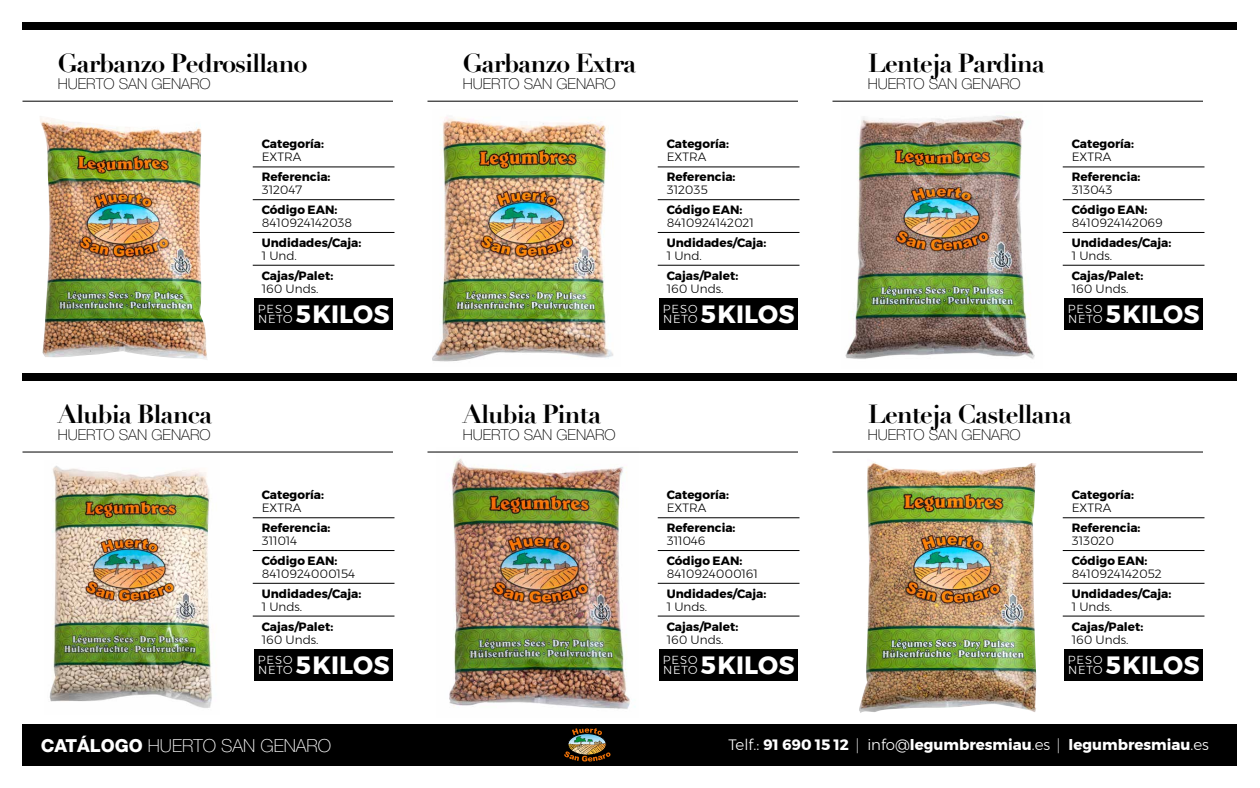
<style>
.page{position:relative;width:1260px;height:788px;background:#fff}
.page>*{position:absolute;margin:0;border:0;box-sizing:border-box;transform-origin:0 0}
.t1{font:700 25.5px "Didot";letter-spacing:-.04em;color:#000}
.t2{font:700 24.9px "Montserrat";color:#fff}
.t3{font:100 18px "Helvetica Neue";color:#fff}
.t4{font:100 15px "Helvetica Neue";color:#000}
.t5{font:700 15px "Montserrat";color:#fff}
.t6{font:700 12px "Montserrat";color:#000}
.t7{font:300 12px "Montserrat";color:#000}
.t8{font:300 11.55px "Montserrat";letter-spacing:.08em;color:#fff}
.s1{font-weight:300;font-size:11.55px}
.s2{font-weight:800}
.s3{font-weight:300}
.s4{font-family:"Helvetica Neue";font-weight:100}
</style>
<div class="page">
<div style="left:22px;top:724px;width:1216px;height:41px;background:#000"></div>
<div style="left:22px;top:373px;width:1216px;height:8px;background:#000"></div>
<div style="left:22px;top:22px;width:1216px;height:8px;background:#000"></div>
<img style="left:432px;top:116px;width:181px;height:246px">
<img style="left:40px;top:116px;width:167px;height:244px">
<img style="left:49px;top:466px;width:163px;height:242px">
<img style="left:437px;top:452px;width:201px;height:257px">
<img style="left:859px;top:462px;width:178px;height:251px">
<img style="left:845px;top:115px;width:190px;height:244px">
<hr style="left:253px;top:167px;width:141px;height:1px;background:#000">
<hr style="left:253px;top:199px;width:141px;height:1px;background:#000">
<hr style="left:253px;top:232px;width:141px;height:1px;background:#000">
<hr style="left:253px;top:265px;width:141px;height:1px;background:#000">
<div style="left:254px;top:298px;width:139px;height:32px;background:#000"></div>
<hr style="left:253px;top:517px;width:141px;height:1px;background:#000">
<hr style="left:253px;top:550px;width:141px;height:1px;background:#000">
<hr style="left:253px;top:583px;width:141px;height:1px;background:#000">
<hr style="left:253px;top:616px;width:141px;height:1px;background:#000">
<div style="left:254px;top:649px;width:139px;height:31px;background:#000"></div>
<hr style="left:658px;top:167px;width:142px;height:1px;background:#000">
<hr style="left:658px;top:199px;width:142px;height:1px;background:#000">
<hr style="left:658px;top:232px;width:142px;height:1px;background:#000">
<hr style="left:658px;top:265px;width:142px;height:1px;background:#000">
<div style="left:659px;top:298px;width:139px;height:32px;background:#000"></div>
<hr style="left:658px;top:517px;width:142px;height:1px;background:#000">
<hr style="left:658px;top:550px;width:142px;height:1px;background:#000">
<hr style="left:658px;top:583px;width:142px;height:1px;background:#000">
<hr style="left:658px;top:616px;width:142px;height:1px;background:#000">
<div style="left:659px;top:649px;width:139px;height:31px;background:#000"></div>
<hr style="left:1063px;top:167px;width:141px;height:1px;background:#000">
<hr style="left:1063px;top:199px;width:141px;height:1px;background:#000">
<hr style="left:1063px;top:232px;width:141px;height:1px;background:#000">
<hr style="left:1063px;top:265px;width:141px;height:1px;background:#000">
<div style="left:1064px;top:298px;width:139px;height:32px;background:#000"></div>
<hr style="left:1063px;top:517px;width:141px;height:1px;background:#000">
<hr style="left:1063px;top:550px;width:141px;height:1px;background:#000">
<hr style="left:1063px;top:583px;width:141px;height:1px;background:#000">
<hr style="left:1063px;top:616px;width:141px;height:1px;background:#000">
<div style="left:1064px;top:649px;width:139px;height:31px;background:#000"></div>
<hr style="left:22px;top:101px;width:371px;height:1px;background:#000">
<hr style="left:22px;top:451px;width:371px;height:1px;background:#000">
<hr style="left:428px;top:101px;width:370px;height:1px;background:#000">
<hr style="left:428px;top:451px;width:370px;height:1px;background:#000">
<hr style="left:832px;top:101px;width:371px;height:1px;background:#000">
<hr style="left:832px;top:451px;width:371px;height:1px;background:#000">
<svg style="left:564px;top:728px;width:47px;height:33px"></svg>
<h1 class="t1" style="left:58px;top:47px;width:251px">Garbanzo Pedrosillano</h1>
<p class="t4" style="left:58px;top:75px;width:154px">HUERTO SAN GENARO</p>
<h1 class="t1" style="left:463px;top:47px;width:175px">Garbanzo Extra</h1>
<p class="t4" style="left:463px;top:75px;width:154px">HUERTO SAN GENARO</p>
<h1 class="t1" style="left:868px;top:47px;width:179px">Lenteja Pardina</h1>
<p class="t4" style="left:868px;top:75px;width:154px">HUERTO SAN GENARO</p>
<p class="t6" style="left:262px;top:134px;width:64px">Categoría:</p>
<p class="t7" style="left:262px;top:148px;width:41px">EXTRA</p>
<p class="t6" style="left:262px;top:167px;width:70px">Referencia:</p>
<p class="t7" style="left:262px;top:181px;width:42px">312047</p>
<p class="t6" style="left:262px;top:200px;width:77px">Código EAN:</p>
<p class="t7" style="left:262px;top:214px;width:92px">8410924142038</p>
<p class="t6" style="left:262px;top:233px;width:101px">Undidades/Caja:</p>
<p class="t7" style="left:262px;top:247px;width:37px">1 Und.</p>
<p class="t6" style="left:262px;top:266px;width:73px">Cajas/Palet:</p>
<p class="t7" style="left:262px;top:280px;width:58px">160 Unds.</p>
<p class="t8" style="left:258px;top:300px;width:36px">PESO</p>
<h2 class="t2" style="left:258px;top:294px;width:133px"><span class="s1">NETO</span> 5 KILOS</h2>
<p class="t6" style="left:667px;top:134px;width:64px">Categoría:</p>
<p class="t7" style="left:667px;top:148px;width:41px">EXTRA</p>
<p class="t6" style="left:667px;top:167px;width:70px">Referencia:</p>
<p class="t7" style="left:667px;top:181px;width:43px">312035</p>
<p class="t6" style="left:667px;top:200px;width:77px">Código EAN:</p>
<p class="t7" style="left:667px;top:214px;width:89px">8410924142021</p>
<p class="t6" style="left:667px;top:233px;width:101px">Undidades/Caja:</p>
<p class="t7" style="left:667px;top:247px;width:37px">1 Und.</p>
<p class="t6" style="left:667px;top:266px;width:73px">Cajas/Palet:</p>
<p class="t7" style="left:667px;top:280px;width:58px">160 Unds.</p>
<p class="t8" style="left:663px;top:300px;width:36px">PESO</p>
<h2 class="t2" style="left:663px;top:294px;width:133px"><span class="s1">NETO</span> 5 KILOS</h2>
<p class="t6" style="left:1072px;top:134px;width:64px">Categoría:</p>
<p class="t7" style="left:1072px;top:148px;width:41px">EXTRA</p>
<p class="t6" style="left:1072px;top:167px;width:70px">Referencia:</p>
<p class="t7" style="left:1072px;top:181px;width:42px">313043</p>
<p class="t6" style="left:1072px;top:200px;width:77px">Código EAN:</p>
<p class="t7" style="left:1072px;top:214px;width:93px">8410924142069</p>
<p class="t6" style="left:1072px;top:233px;width:101px">Undidades/Caja:</p>
<p class="t7" style="left:1072px;top:247px;width:42px">1 Unds.</p>
<p class="t6" style="left:1072px;top:266px;width:73px">Cajas/Palet:</p>
<p class="t7" style="left:1072px;top:280px;width:58px">160 Unds.</p>
<p class="t8" style="left:1068px;top:300px;width:36px">PESO</p>
<h2 class="t2" style="left:1068px;top:294px;width:133px"><span class="s1">NETO</span> 5 KILOS</h2>
<h1 class="t1" style="left:58px;top:397px;width:156px">Alubia Blanca</h1>
<p class="t4" style="left:58px;top:425px;width:154px">HUERTO SAN GENARO</p>
<h1 class="t1" style="left:463px;top:397px;width:140px">Alubia Pinta</h1>
<p class="t4" style="left:463px;top:425px;width:154px">HUERTO SAN GENARO</p>
<h1 class="t1" style="left:868px;top:397px;width:206px">Lenteja Castellana</h1>
<p class="t4" style="left:868px;top:425px;width:154px">HUERTO SAN GENARO</p>
<p class="t6" style="left:262px;top:485px;width:64px">Categoría:</p>
<p class="t7" style="left:262px;top:498px;width:41px">EXTRA</p>
<p class="t6" style="left:262px;top:518px;width:70px">Referencia:</p>
<p class="t7" style="left:262px;top:531px;width:37px">311014</p>
<p class="t6" style="left:262px;top:551px;width:77px">Código EAN:</p>
<p class="t7" style="left:262px;top:564px;width:95px">8410924000154</p>
<p class="t6" style="left:262px;top:584px;width:101px">Undidades/Caja:</p>
<p class="t7" style="left:262px;top:597px;width:42px">1 Unds.</p>
<p class="t6" style="left:262px;top:617px;width:73px">Cajas/Palet:</p>
<p class="t7" style="left:262px;top:630px;width:58px">160 Unds.</p>
<p class="t8" style="left:258px;top:651px;width:36px">PESO</p>
<h2 class="t2" style="left:258px;top:644px;width:133px"><span class="s1">NETO</span> 5 KILOS</h2>
<p class="t6" style="left:667px;top:485px;width:64px">Categoría:</p>
<p class="t7" style="left:667px;top:498px;width:41px">EXTRA</p>
<p class="t6" style="left:667px;top:518px;width:70px">Referencia:</p>
<p class="t7" style="left:667px;top:531px;width:40px">311046</p>
<p class="t6" style="left:667px;top:551px;width:77px">Código EAN:</p>
<p class="t7" style="left:667px;top:564px;width:93px">8410924000161</p>
<p class="t6" style="left:667px;top:584px;width:101px">Undidades/Caja:</p>
<p class="t7" style="left:667px;top:597px;width:42px">1 Unds.</p>
<p class="t6" style="left:667px;top:617px;width:73px">Cajas/Palet:</p>
<p class="t7" style="left:667px;top:630px;width:58px">160 Unds.</p>
<p class="t8" style="left:663px;top:651px;width:36px">PESO</p>
<h2 class="t2" style="left:663px;top:644px;width:133px"><span class="s1">NETO</span> 5 KILOS</h2>
<p class="t6" style="left:1072px;top:485px;width:64px">Categoría:</p>
<p class="t7" style="left:1072px;top:498px;width:41px">EXTRA</p>
<p class="t6" style="left:1072px;top:518px;width:70px">Referencia:</p>
<p class="t7" style="left:1072px;top:531px;width:44px">313020</p>
<p class="t6" style="left:1072px;top:551px;width:77px">Código EAN:</p>
<p class="t7" style="left:1072px;top:564px;width:92px">8410924142052</p>
<p class="t6" style="left:1072px;top:584px;width:101px">Undidades/Caja:</p>
<p class="t7" style="left:1072px;top:597px;width:42px">1 Unds.</p>
<p class="t6" style="left:1072px;top:617px;width:73px">Cajas/Palet:</p>
<p class="t7" style="left:1072px;top:630px;width:58px">160 Unds.</p>
<p class="t8" style="left:1068px;top:651px;width:36px">PESO</p>
<h2 class="t2" style="left:1068px;top:644px;width:133px"><span class="s1">NETO</span> 5 KILOS</h2>
<h3 class="t3" style="left:41px;top:735px;width:292px"><span class="s2">CATÁLOGO</span> HUERTO SAN GENARO</h3>
<p class="t5" style="left:728px;top:732px;width:482px"><span class="s3">Telf.:</span> 91 690 15 12 <span class="s4">|</span> <span class="s3">info@</span>legumbresmiau<span class="s3">.es</span> <span class="s4">|</span> legumbresmiau<span class="s3">.es</span></p>
</div>
